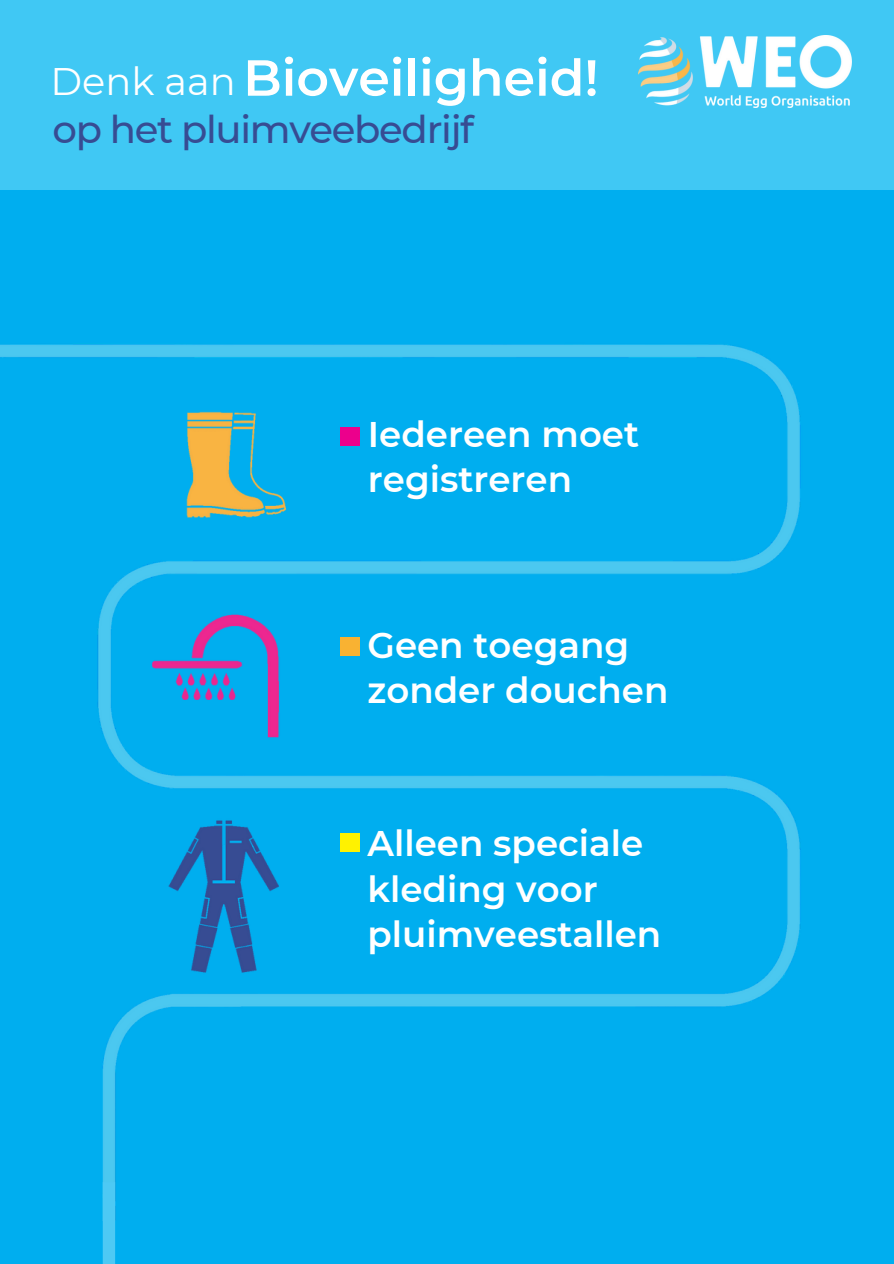
<style>
.page{position:relative;width:894px;height:1264px;background:#fff}
.page>*{position:absolute;margin:0;border:0;box-sizing:border-box;transform-origin:0 0}
.t1{font:600 50.55px "Montserrat";color:#fff}
.t2{font:500 38.55px "Montserrat";letter-spacing:-.035em;color:#374c93}
.t3{font:38.4px "Montserrat";color:#fff}
.t4{font:600 35.55px/45.5px "Montserrat";color:#fff}
</style>
<div class="page">
<div style="left:0;top:0;width:893px;height:1263px;background:#00aeef"></div>
<div style="left:0;top:0;width:893px;height:189px;background:#40c8f4"></div>
<img style="left:638px;top:35px;width:213px;height:72px">
<img style="left:0;top:344px;width:801px;height:876px">
<img style="left:180px;top:409px;width:109px;height:113px">
<img style="left:148px;top:612px;width:135px;height:129px">
<img style="left:166px;top:818px;width:117px;height:159px">
<div style="left:340px;top:636px;width:19px;height:19px;background:#f9b232"></div>
<div style="left:340px;top:833px;width:19px;height:19px;background:#fff200"></div>
<div style="left:340px;top:426px;width:19px;height:19px;background:#ec008c"></div>
<div style="left:103px;top:1182px;width:12px;height:81px;background:#4dc9f4"></div>
<p class="t3" style="left:50px;top:58px;width:187px">Denk aan</p>
<p class="t1" style="left:243px;top:47px;width:357px">Bioveiligheid!</p>
<p class="t2" style="left:53px;top:105px;width:422px">op het pluimveebedrijf</p>
<h2 class="t4" style="left:368px;top:411px;width:273px">Iedereen moet registreren</h2>
<h1 class="t4" style="left:367px;top:622px;width:302px">Geen toegang zonder douchen</h1>
<p class="t4" style="left:367px;top:821px;width:295px">Alleen speciale kleding voor pluimveestallen</p>
</div>
